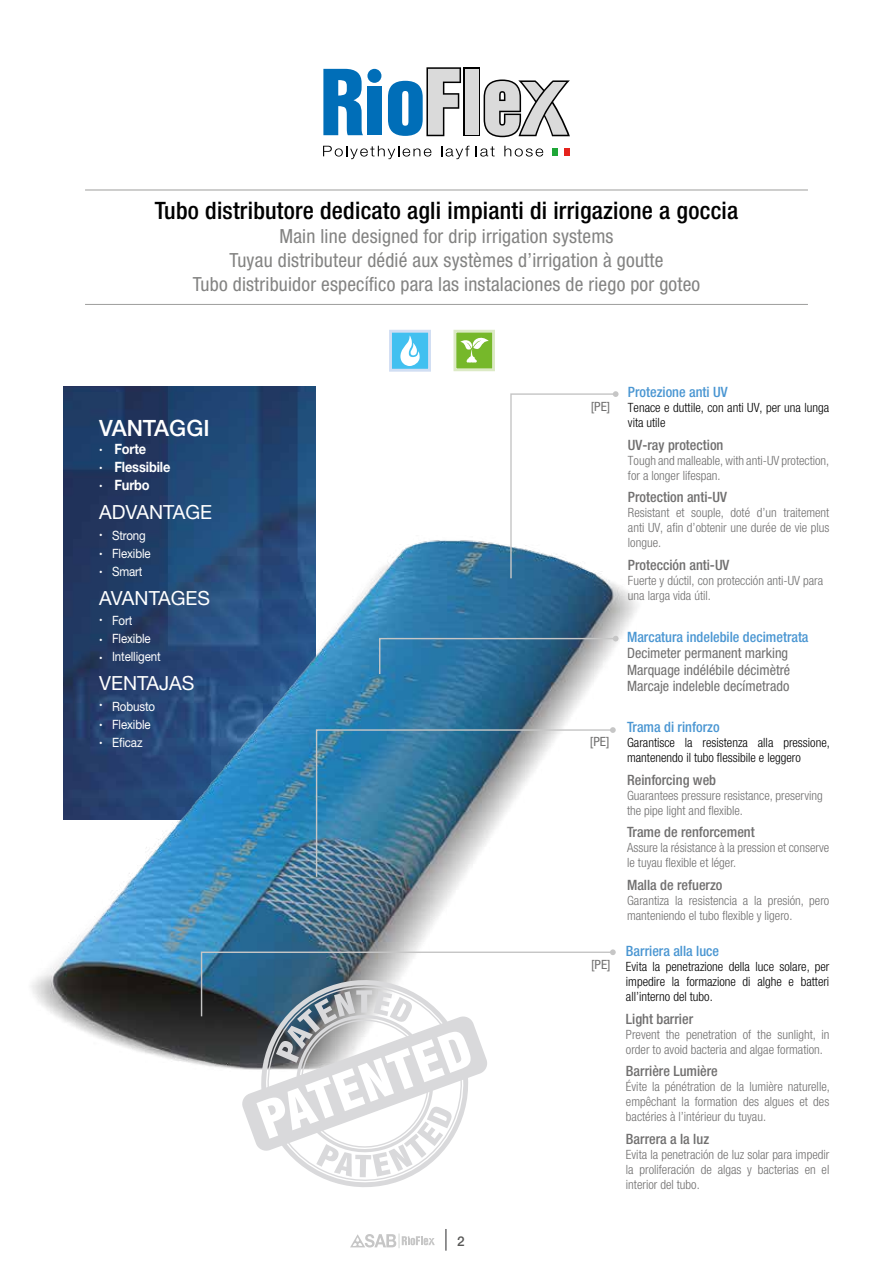
<style>
.page{position:relative;width:893px;height:1263px;background:#fff}
.page>*{position:absolute;margin:0;border:0;box-sizing:border-box;transform-origin:0 0}
.t1{font:500 condensed 24px "Helvetica Neue LT Std";letter-spacing:.01em;color:#000}
.t2{font:500 22.5px "Helvetica Neue LT Std";color:#fff}
.t3{font:condensed 19.5px/24px "Helvetica Neue LT Std";letter-spacing:.01em;color:#838382;text-align:center}
.t4{font:19.5px "Helvetica Neue LT Std";color:#fff}
.t5{font:500 condensed 14.25px "Helvetica Neue LT Std";color:#706f6f}
.t6{font:condensed 14.25px/16.5px "Helvetica Neue LT Std";color:#706f6f}
.t7{font:500 condensed 14.25px "Helvetica Neue LT Std";color:#4a96d2}
.t8{font:700 14.25px/18px "Helvetica Neue LT Std";letter-spacing:-.01em;color:#fff;scale:.9 1}
.t9{font:500 13.5px "Helvetica Neue LT Std";color:#575756}
.t10{font:12.9px/18px "Helvetica Neue LT Std";letter-spacing:-.01em;color:#fff;scale:.9 1}
.t11{font:300 condensed 12.75px/15px "Helvetica Neue LT Std";color:#706f6f}
.t12{font:300 condensed 12.75px/15px "Helvetica Neue LT Std";color:#000}
.t13{font:condensed 12.75px "Helvetica Neue LT Std";color:#706f6f;scale:1.05 1}
.s1{font-weight:700;font-size:14.25px}
</style>
<div class="page">
<svg style="left:445px;top:1229px;width:1px;height:22px"></svg>
<svg style="left:350px;top:1233px;width:85px;height:15px"></svg>
<img style="left:64px;top:387px;width:251px;height:106px">
<hr style="left:85px;top:190px;width:723px;height:1px;background:#9d9d9c">
<hr style="left:85px;top:304px;width:723px;height:1px;background:#9d9d9c">
<div style="left:389px;top:330px;width:42px;height:42px;background:#41c0f0;border:3px solid #d1def3"></div>
<svg style="left:400px;top:335px;width:20px;height:31px"></svg>
<div style="left:453px;top:330px;width:42px;height:41px;background:#76b82a;border:3px solid #dceac5"></div>
<svg style="left:460px;top:337px;width:29px;height:26px"></svg>
<img style="left:31px;top:493px;width:607px;height:576px">
<svg style="left:510px;top:391px;width:108px;height:189px"></svg>
<svg style="left:378px;top:636px;width:240px;height:39px;background:#4d82a4"></svg>
<svg style="left:315px;top:727px;width:301px;height:151px"></svg>
<svg style="left:200px;top:949px;width:416px;height:69px"></svg>
<svg style="left:241px;top:970px;width:248px;height:217px"></svg>
<div style="left:564px;top:148px;width:6px;height:8px;background:#e5231d"></div>
<div style="left:552px;top:148px;width:6px;height:8px;background:#1fa637"></div>
<div style="left:463px;top:67px;width:17px;height:69px;background:#000"></div>
<svg style="left:323px;top:69px;width:40px;height:66px"></svg>
<div style="left:367px;top:69px;width:14px;height:14px;background:#006eb8;border-radius:50%"></div>
<div style="left:367px;top:86px;width:14px;height:49px;background:#006eb8"></div>
<svg style="left:323px;top:146px;width:108px;height:13px"></svg>
<svg style="left:441px;top:146px;width:28px;height:13px"></svg>
<svg style="left:476px;top:146px;width:19px;height:11px"></svg>
<svg style="left:504px;top:146px;width:39px;height:11px"></svg>
<svg style="left:388px;top:67px;width:73px;height:69px"></svg>
<div style="left:465px;top:69px;width:14px;height:66px;background:#dadada"></div>
<svg style="left:484px;top:79px;width:86px;height:58px"></svg>
<h1 class="t1" style="left:155px;top:196px;width:585px">Tubo distributore dedicato agli impianti di irrigazione a goccia</h1>
<h3 class="t3" style="left:193px;top:224px;width:509px">Main line designed for drip irrigation systems<br>Tuyau distributeur dédié aux systèmes d’irrigation à goutte<br>Tubo distribuidor específico para las instalaciones de riego por goteo</h3>
<h2 class="t2" style="left:99px;top:414px;width:112px">VANTAGGI</h2>
<p class="t8" style="left:99px;top:439px;width:81px">· Forte<br>· Flessibile · Furbo</p>
<h3 class="t4" style="left:99px;top:501px;width:114px">ADVANTAGE</h3>
<p class="t10" style="left:99px;top:526px;width:59px"><span class="s1">·</span> Strong <span class="s1">·</span> Flexible <span class="s1">·</span> Smart</p>
<h3 class="t4" style="left:99px;top:586px;width:112px">AVANTAGES</h3>
<p class="t10" style="left:99px;top:612px;width:70px"><span class="s1">·</span> Fort<br><span class="s1">·</span> Flexible<br><span class="s1">·</span> Intelligent</p>
<h3 class="t4" style="left:99px;top:671px;width:97px">VENTAJAS</h3>
<p class="t10" style="left:99px;top:697px;width:64px"><span class="s1">·</span> Robusto <span class="s1">·</span> Flexible <span class="s1">·</span> Eficaz</p>
<p class="t9" style="left:457px;top:1233px;width:9px">2</p>
<p class="t13" style="left:591px;top:399px;width:20px">[PE]</p>
<p class="t13" style="left:590px;top:735px;width:20px">[PE]</p>
<p class="t13" style="left:591px;top:957px;width:20px">[PE]</p>
<p class="t7" style="left:628px;top:384px;width:101px">Protezione anti UV</p>
<p class="t12" style="left:628px;top:400px;width:203px">Tenace e duttile, con anti UV, per una lunga vita utile</p>
<p class="t5" style="left:628px;top:436px;width:97px">UV-ray protection</p>
<p class="t11" style="left:628px;top:452px;width:203px">Tough and malleable, with anti-UV protection, for a longer lifespan.</p>
<p class="t5" style="left:628px;top:489px;width:101px">Protection anti-UV</p>
<p class="t11" style="left:628px;top:505px;width:203px;text-align:justify">Resistant et souple, doté d’un traitement anti UV, afin d’obtenir une durée de vie plus longue.</p>
<p class="t5" style="left:628px;top:556px;width:103px">Protección anti-UV</p>
<p class="t11" style="left:628px;top:572px;width:197px">Fuerte y dúctil, con protección anti-UV para una larga vida útil.</p>
<p class="t7" style="left:627px;top:628px;width:183px">Marcatura indelebile decimetrata</p>
<p class="t6" style="left:627px;top:645px;width:165px">Decimeter permanent marking<br>Marquage indélébile décimètré<br>Marcaje indeleble decímetrado</p>
<p class="t7" style="left:627px;top:718px;width:94px">Trama di rinforzo</p>
<p class="t12" style="left:627px;top:735px;width:204px">Garantisce la resistenza alla pressione, mantenendo il tubo flessibile e leggero</p>
<p class="t5" style="left:627px;top:771px;width:91px">Reinforcing web</p>
<p class="t11" style="left:627px;top:787px;width:197px">Guarantees pressure resistance, preserving the pipe light and flexible.</p>
<p class="t5" style="left:627px;top:823px;width:129px">Trame de renforcement</p>
<p class="t11" style="left:627px;top:840px;width:204px">Assure la résistance à la pression et conserve le tuyau flexible et léger.</p>
<p class="t5" style="left:627px;top:876px;width:97px">Malla de refuerzo</p>
<p class="t11" style="left:627px;top:892px;width:204px">Garantiza la resistencia a la presión, pero manteniendo el tubo flexible y ligero.</p>
<p class="t7" style="left:626px;top:942px;width:95px">Barriera alla luce</p>
<p class="t12" style="left:626px;top:959px;width:205px;text-align:justify">Evita la penetrazione della luce solare, per impedire la formazione di alghe e batteri all’interno del tubo.</p>
<p class="t5" style="left:626px;top:1010px;width:69px">Light barrier</p>
<p class="t11" style="left:626px;top:1026px;width:205px">Prevent the penetration of the sunlight, in order to avoid bacteria and algae formation.</p>
<p class="t5" style="left:626px;top:1062px;width:93px">Barrière Lumière</p>
<p class="t11" style="left:626px;top:1079px;width:205px;text-align:justify">Évite la pénétration de la lumière naturelle, empêchant la formation des algues et des bactéries à l’intérieur du tuyau.</p>
<p class="t5" style="left:626px;top:1130px;width:85px">Barrera a la luz</p>
<p class="t11" style="left:626px;top:1146px;width:205px;text-align:justify">Evita la penetración de luz solar para impedir la proliferación de algas y bacterias en el interior del tubo.</p>
</div>
